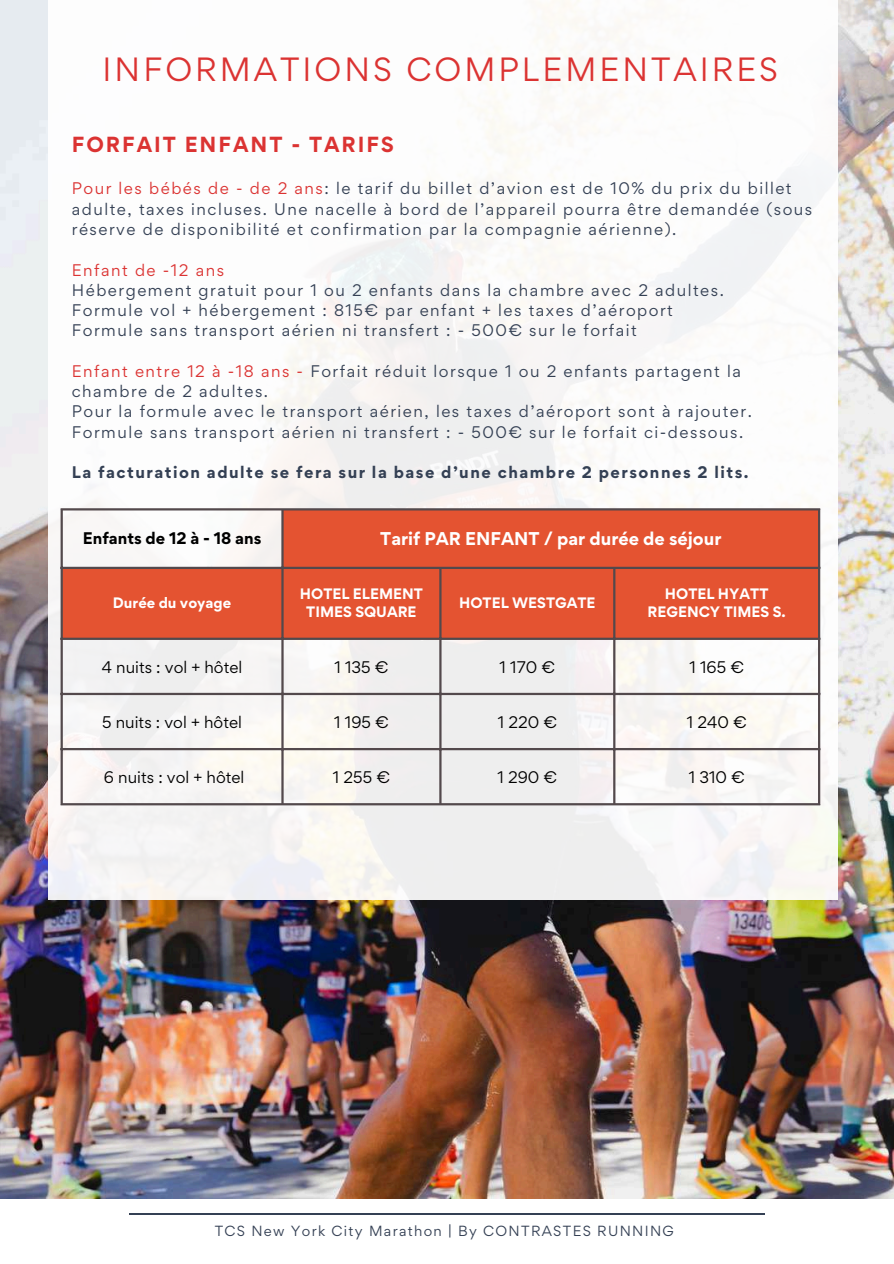
<style>
.page{position:relative;width:894px;height:1264px;background:#fff}
.page>*{position:absolute;margin:0;border:0;box-sizing:border-box;transform-origin:0 0}
.t1{font:30px "Gordita";letter-spacing:.1em;color:#db3332}
.t2{font:700 19.5px "Gordita";letter-spacing:.1em;color:#db3332}
.t3{font:700 16.5px "Gordita";color:#fff}
.t4{font:15px/20.2px "Gordita";letter-spacing:.1em;color:#344054}
.t5{font:15px "Gordita";color:#000}
.t6{font:700 15px "Gordita";letter-spacing:.1em;color:#344054}
.t7{font:700 15px "Gordita";color:#000}
.t8{font:15px "Gordita";letter-spacing:.1em;color:#db3332}
.t9{font:700 13.5px/18px "Gordita";color:#fff;text-align:center}
.t10{font:13.2px "Gordita";letter-spacing:.1em;color:#344054}
.s1{color:#db3332}
</style>
<div class="page">
<img style="left:0;top:0;width:893px;height:1198px">
<div style="left:48px;top:0;width:790px;height:899px;background:linear-gradient(to right,#f8f8f8,#f8f8f7)"></div>
<hr style="left:129px;top:1213px;width:635px;height:1px;background:#344054">
<svg style="left:63px;top:510px;width:754px;height:127px;background:#e5684a"></svg>
<hr style="left:61px;top:510px;width:2px;height:293px;background:#53494c">
<hr style="left:281px;top:510px;width:2px;height:293px;background:#53494c">
<hr style="left:439px;top:569px;width:2px;height:234px;background:#53494c">
<hr style="left:613px;top:569px;width:2px;height:234px;background:#53494c">
<hr style="left:817px;top:510px;width:3px;height:293px;background:#53494c">
<hr style="left:61px;top:508px;width:759px;height:2px;background:#53494c">
<hr style="left:61px;top:566px;width:759px;height:3px;background:#53494c">
<hr style="left:61px;top:637px;width:759px;height:3px;background:#53494c">
<hr style="left:61px;top:692px;width:759px;height:3px;background:#53494c">
<hr style="left:61px;top:748px;width:759px;height:2px;background:#53494c">
<hr style="left:61px;top:803px;width:759px;height:2px;background:#53494c">
<h1 class="t1" style="left:103px;top:49px;width:676px">INFORMATIONS COMPLEMENTAIRES</h1>
<h2 class="t2" style="left:72px;top:131px;width:323px">FORFAIT ENFANT - TARIFS</h2>
<p class="t4" style="left:72px;top:178px;width:741px"><span class="s1">Pour les bébés de - de 2 ans</span>: le tarif du billet d’avion est de 10% du prix du billet adulte, taxes incluses. Une nacelle à bord de l’appareil pourra être demandée (sous réserve de disponibilité et confirmation par la compagnie aérienne).</p>
<p class="t8" style="left:72px;top:259px;width:154px">Enfant de -12 ans</p>
<p class="t4" style="left:72px;top:280px;width:653px">Hébergement gratuit pour 1 ou 2 enfants dans la chambre avec 2 adultes.<br>Formule vol + hébergement : 815€ par enfant + les taxes d’aéroport<br>Formule sans transport aérien ni transfert : - 500€ sur le forfait</p>
<p class="t4" style="left:72px;top:361px;width:681px"><span class="s1">Enfant entre 12 à -18 ans -</span> Forfait réduit lorsque 1 ou 2 enfants partagent la chambre de 2 adultes.<br>Pour la formule avec le transport aérien, les taxes d’aéroport sont à rajouter.<br>Formule sans transport aérien ni transfert : - 500€ sur le forfait ci-dessous.</p>
<p class="t6" style="left:72px;top:462px;width:678px">La facturation adulte se fera sur la base d’une chambre 2 personnes 2 lits.</p>
<p class="t7" style="left:83px;top:528px;width:180px">Enfants de 12 à - 18 ans</p>
<p class="t3" style="left:380px;top:528px;width:342px">Tarif PAR ENFANT / par durée de séjour</p>
<p class="t9" style="left:113px;top:594px;width:120px">Durée du voyage</p>
<p class="t9" style="left:300px;top:585px;width:124px">HOTEL ELEMENT<br>TIMES SQUARE</p>
<p class="t9" style="left:459px;top:594px;width:138px">HOTEL WESTGATE</p>
<p class="t9" style="left:647px;top:585px;width:140px">HOTEL HYATT<br>REGENCY TIMES S.</p>
<p class="t5" style="left:102px;top:656px;width:142px">4 nuits : vol + hôtel</p>
<p class="t5" style="left:334px;top:656px;width:55px">1 135 €</p>
<p class="t5" style="left:499px;top:656px;width:57px">1 170 €</p>
<p class="t5" style="left:689px;top:656px;width:56px">1 165 €</p>
<p class="t5" style="left:102px;top:711px;width:141px">5 nuits : vol + hôtel</p>
<p class="t5" style="left:334px;top:711px;width:56px">1 195 €</p>
<p class="t5" style="left:497px;top:711px;width:61px">1 220 €</p>
<p class="t5" style="left:686px;top:711px;width:61px">1 240 €</p>
<p class="t5" style="left:104px;top:767px;width:142px">6 nuits : vol + hôtel</p>
<p class="t5" style="left:333px;top:767px;width:58px">1 255 €</p>
<p class="t5" style="left:497px;top:767px;width:61px">1 290 €</p>
<p class="t5" style="left:688px;top:767px;width:57px">1 310 €</p>
<p class="t10" style="left:215px;top:1222px;width:460px">TCS New York City Marathon | By CONTRASTES RUNNING</p>
</div>
